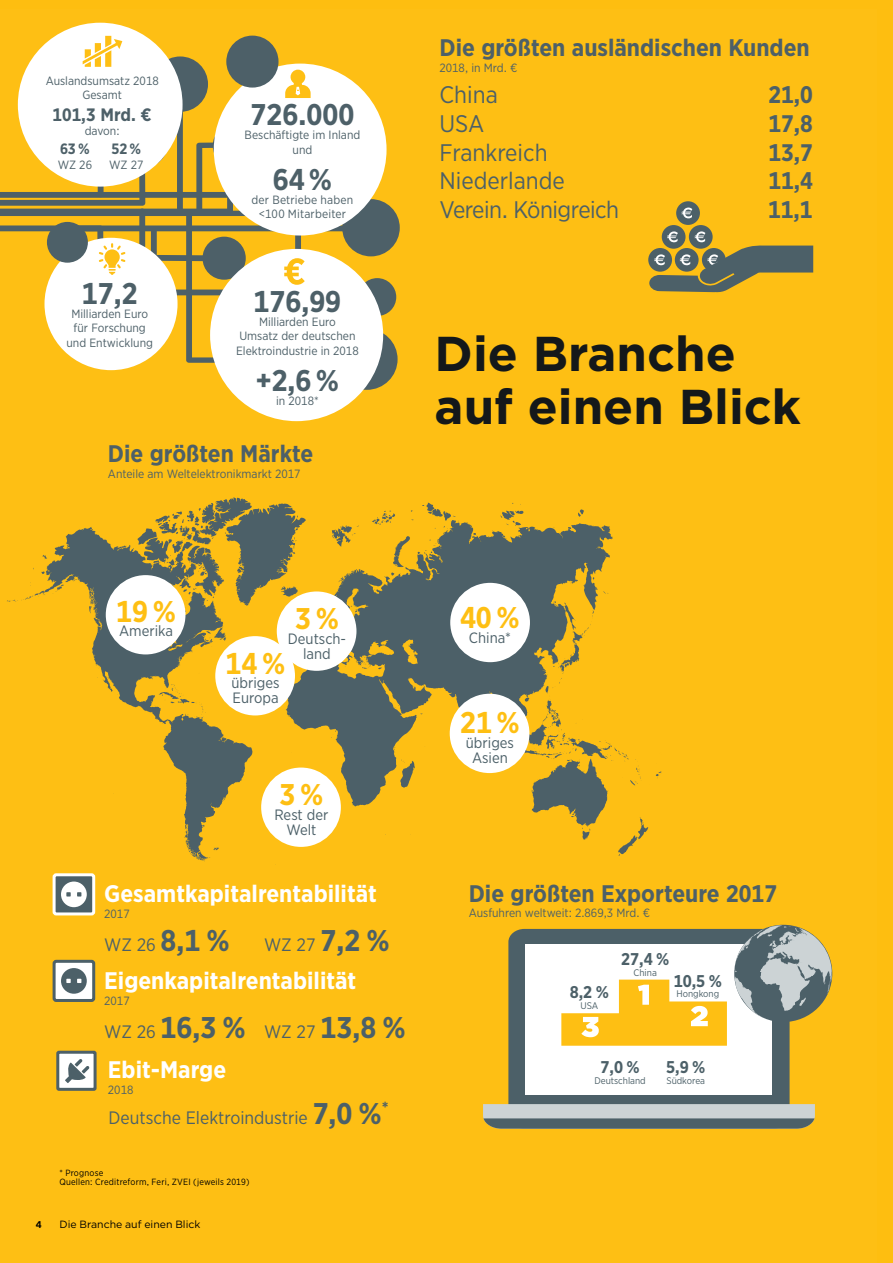
<style>
.page{position:relative;width:893px;height:1263px;background:#febe10}
.page>*{position:absolute;margin:0;border:0;box-sizing:border-box;transform-origin:0 0}
.t1{font:700 48.9px/53.7px "Gotham";color:#14181a}
.t2{font:700 30px "Gotham Narrow";color:#4d6068}
.t3{font:700 30px "Gotham Narrow";color:#4c6068}
.t4{font:700 30px "Gotham Narrow";color:#febf13}
.t5{font:700 24px "Gotham Narrow";color:#4d6068}
.t6{font:700 24px "Gotham Narrow";color:#fff}
.t7{font:24px "Gotham Narrow";color:#4c6068}
.t8{font:700 24px "Gotham Narrow";color:#4c6068}
.t9{font:24px "Gotham Narrow";letter-spacing:-.02em;color:#4c6068}
.t10{font:18px "Gotham Narrow";color:#4c6068}
.t11{font:700 18px "Gotham Narrow";color:#4d6068}
.t12{font:700 16.95px "Gotham Narrow";color:#4c6068}
.t13{font:15px/14.9px "Gotham Narrow";color:#4c6068;text-align:center}
.t14{font:700 15px "Gotham Narrow";color:#4d6068}
.t15{font:12px/14.4px "Gotham Narrow";color:#4d6068;text-align:center}
.t16{font:10.5px "Gotham";color:#000}
.t17{font:700 9.75px "Gotham";color:#000}
.t18{font:9.6px "Gotham Narrow";color:#4c6068}
.t19{font:9px/9.8px "Gotham Narrow";letter-spacing:.02em;color:#000}
.s1{font-weight:700;font-size:30px}
.s2{font-weight:400;font-size:18px}
</style>
<div class="page">
<div style="left:0;top:10px;width:877px;height:1253px;background:#febf14"></div>
<div style="left:177px;top:70px;width:6px;height:144px;background:#626b5d;border-radius:3px"></div>
<div style="left:358px;top:278px;width:38px;height:38px;background:#4d6068;border-radius:50%"></div>
<div style="left:336px;top:329px;width:62px;height:61px;background:#4d6068;border-radius:50%"></div>
<div style="left:342px;top:199px;width:58px;height:57px;background:#4d6068;border-radius:50%"></div>
<div style="left:214px;top:64px;width:173px;height:171px;background:#fff;border-radius:50%"></div>
<div style="left:226px;top:36px;width:52px;height:52px;background:#4d6068;border-radius:50%"></div>
<div style="left:152px;top:56px;width:56px;height:56px;background:#4d6068;border-radius:50%"></div>
<div style="left:210px;top:249px;width:173px;height:172px;background:#fff;border-radius:50%"></div>
<svg style="left:285px;top:70px;width:26px;height:28px"></svg>
<div style="left:18px;top:23px;width:165px;height:164px;background:#fff;border-radius:50%"></div>
<svg style="left:83px;top:36px;width:39px;height:31px"></svg>
<svg style="left:7px;top:497px;width:654px;height:365px"></svg>
<div style="left:450px;top:583px;width:80px;height:79px;background:#fff;border-radius:50%"></div>
<div style="left:450px;top:694px;width:79px;height:79px;background:#fff;border-radius:50%"></div>
<div style="left:106px;top:575px;width:79px;height:79px;background:#fff;border-radius:50%"></div>
<div style="left:215px;top:636px;width:80px;height:79px;background:#fff;border-radius:50%"></div>
<div style="left:277px;top:591px;width:79px;height:80px;background:#fff;border-radius:50%"></div>
<div style="left:261px;top:767px;width:80px;height:80px;background:#fff;border-radius:50%"></div>
<div style="left:511px;top:930px;width:276px;height:174px;background:#4c6068"></div>
<svg style="left:483px;top:1104px;width:332px;height:25px;background:#99a4a6"></svg>
<div style="left:525px;top:944px;width:247px;height:150px;background:#fff"></div>
<svg style="left:561px;top:979px;width:166px;height:67px"></svg>
<svg style="left:734px;top:925px;width:98px;height:94px"></svg>
<div style="left:58px;top:1052px;width:37px;height:37px;background:#fff"></div>
<div style="left:56px;top:1051px;width:41px;height:40px;border:3px solid #4d6068"></div>
<svg style="left:65px;top:1059px;width:24px;height:24px"></svg>
<svg style="left:52px;top:873px;width:44px;height:43px;background:#afb4ae"></svg>
<svg style="left:52px;top:959px;width:44px;height:43px;background:#a5aba6"></svg>
<div style="left:689px;top:225px;width:24px;height:24px;background:#4c6068;border-radius:50%"></div>
<div style="left:662px;top:225px;width:23px;height:24px;background:#4c6068;border-radius:50%"></div>
<div style="left:676px;top:201px;width:24px;height:24px;background:#4c6068;border-radius:50%"></div>
<svg style="left:681px;top:207px;width:11px;height:11px"></svg>
<svg style="left:649px;top:231px;width:164px;height:61px"></svg>
<svg style="left:0;top:121px;width:353px;height:242px"></svg>
<p class="t15" style="left:46px;top:73px;width:115px">Auslandsumsatz 2018<br>Gesamt</p>
<h3 class="t11" style="left:53px;top:103px;width:101px">101,3 Mrd. €</h3>
<p class="t15" style="left:85px;top:123px;width:36px">davon:</p>
<p class="t14" style="left:60px;top:139px;width:31px">63%</p>
<p class="t15" style="left:58px;top:157px;width:36px">WZ 26</p>
<p class="t14" style="left:111px;top:139px;width:31px">52%</p>
<p class="t15" style="left:109px;top:157px;width:36px">WZ 27</p>
<h2 class="t2" style="left:82px;top:274px;width:57px">17,2</h2>
<p class="t15" style="left:67px;top:306px;width:88px">Milliarden Euro für Forschung und Entwicklung</p>
<h2 class="t2" style="left:251px;top:95px;width:105px">726.000</h2>
<p class="t15" style="left:245px;top:128px;width:117px">Beschäftigte im Inland und</p>
<h2 class="t2" style="left:273px;top:160px;width:61px">64%</h2>
<p class="t15" style="left:251px;top:192px;width:103px">der Betriebe haben &lt;100 Mitarbeiter</p>
<h2 class="t2" style="left:254px;top:282px;width:89px">176,99</h2>
<p class="t15" style="left:236px;top:314px;width:124px">Milliarden Euro<br>Umsatz der deutschen<br>Elektroindustrie in 2018</p>
<h2 class="t2" style="left:256px;top:361px;width:85px">+2,6%</h2>
<p class="t15" style="left:276px;top:394px;width:44px">in 2018*</p>
<h3 class="t5" style="left:108px;top:438px;width:207px">Die größten Märkte</h3>
<p class="t15" style="left:108px;top:467px;width:194px">Anteile am Weltelektronikmarkt 2017</p>
<h3 class="t5" style="left:439px;top:32px;width:372px">Die größten ausländischen Kunden</h3>
<p class="t15" style="left:439px;top:60px;width:79px">2018, in Mrd. €</p>
<h3 class="t7" style="left:439px;top:80px;width:60px">China</h3>
<h3 class="t8" style="left:768px;top:79px;width:46px">21,0</h3>
<h3 class="t7" style="left:439px;top:108px;width:46px">USA</h3>
<h3 class="t8" style="left:768px;top:108px;width:46px">17,8</h3>
<h3 class="t7" style="left:439px;top:137px;width:110px">Frankreich</h3>
<h3 class="t8" style="left:768px;top:137px;width:46px">13,7</h3>
<h3 class="t7" style="left:439px;top:166px;width:127px">Niederlande</h3>
<h3 class="t8" style="left:768px;top:165px;width:46px">11,4</h3>
<h3 class="t9" style="left:439px;top:195px;width:181px">Verein. Königreich</h3>
<h3 class="t8" style="left:768px;top:194px;width:46px">11,1</h3>
<h1 class="t1" style="left:435px;top:326px;width:368px">Die Branche auf einen Blick</h1>
<h2 class="t4" style="left:116px;top:592px;width:61px">19%</h2>
<p class="t13" style="left:119px;top:623px;width:55px">Amerika</p>
<h2 class="t4" style="left:295px;top:599px;width:45px">3%</h2>
<p class="t13" style="left:288px;top:631px;width:60px">Deutsch&shy;land</p>
<h2 class="t4" style="left:226px;top:644px;width:61px">14%</h2>
<p class="t13" style="left:231px;top:675px;width:50px;text-align:left">übriges<br>Europa</p>
<h2 class="t4" style="left:279px;top:775px;width:45px">3%</h2>
<p class="t13" style="left:274px;top:807px;width:55px">Rest der<br>Welt</p>
<h3 class="t6" style="left:104px;top:878px;width:274px">Gesamtkapitalrentabilität</h3>
<p class="t15" style="left:104px;top:907px;width:27px">2017</p>
<h3 class="t10" style="left:104px;top:933px;width:287px">WZ 26 <span class="s1">8,1 %</span> WZ 27 <span class="s1">7,2 %</span></h3>
<h3 class="t6" style="left:104px;top:965px;width:254px">Eigenkapitalrentabilität</h3>
<p class="t15" style="left:104px;top:993px;width:27px">2017</p>
<h2 class="t3" style="left:104px;top:1008px;width:303px"><span class="s2">WZ 26</span> 16,3 % <span class="s2">WZ 27</span> 13,8 %</h2>
<h3 class="t6" style="left:108px;top:1054px;width:120px">Ebit-Marge</h3>
<p class="t15" style="left:108px;top:1083px;width:27px">2018</p>
<h3 class="t10" style="left:108px;top:1106px;width:282px">Deutsche Elektroindustrie <span class="s1">7,0 %</span><sup>*</sup></h3>
<p class="t19" style="left:60px;top:1167px;width:192px">* Prognose<br>Quellen: Creditreform, Feri, ZVEI (jeweils 2019)</p>
<p class="t17" style="left:36px;top:1218px;width:7px">4</p>
<p class="t16" style="left:60px;top:1217px;width:142px">Die Branche auf einen Blick</p>
<h2 class="t4" style="left:460px;top:598px;width:61px">40%</h2>
<p class="t13" style="left:469px;top:630px;width:44px">China*</p>
<h2 class="t4" style="left:460px;top:703px;width:61px">21%</h2>
<p class="t13" style="left:466px;top:735px;width:50px">übriges<br>Asien</p>
<h3 class="t5" style="left:469px;top:878px;width:310px">Die größten Exporteure 2017</h3>
<p class="t15" style="left:469px;top:905px;width:183px">Ausfuhren weltweit: 2.869,3 Mrd. €</p>
<h3 class="t12" style="left:621px;top:948px;width:50px">27,4 %</h3>
<p class="t18" style="left:634px;top:966px;width:25px">China</p>
<h3 class="t12" style="left:674px;top:970px;width:50px">10,5 %</h3>
<h3 class="t12" style="left:570px;top:981px;width:41px">8,2 %</h3>
<p class="t18" style="left:676px;top:988px;width:44px">Hongkong</p>
<p class="t18" style="left:580px;top:1000px;width:19px">USA</p>
<h3 class="t12" style="left:600px;top:1056px;width:41px">7,0 %</h3>
<p class="t18" style="left:594px;top:1074px;width:53px">Deutschland</p>
<h3 class="t12" style="left:666px;top:1056px;width:41px">5,9 %</h3>
<p class="t18" style="left:666px;top:1074px;width:40px">Südkorea</p>
</div>
